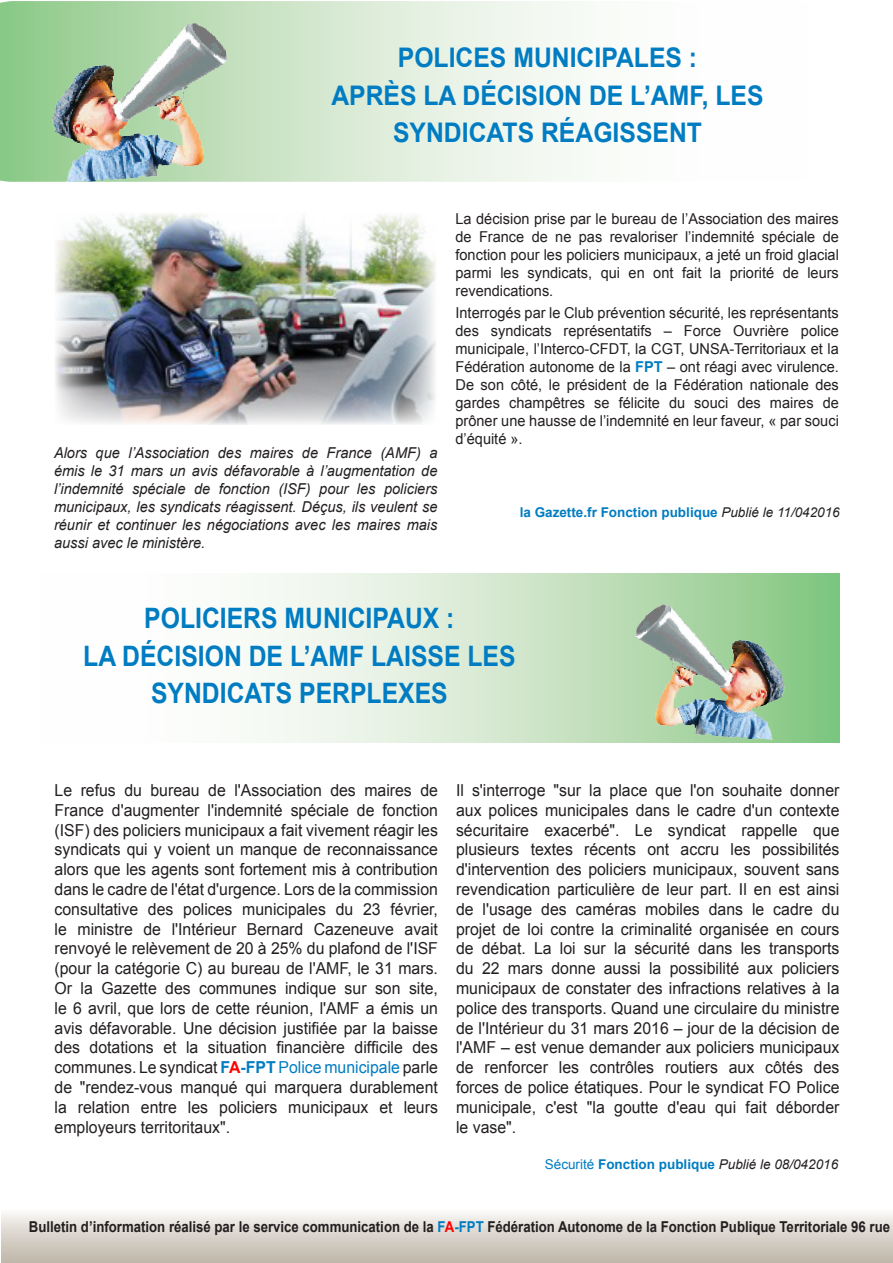
<style>
.page{position:relative;width:893px;height:1263px;background:#fff}
.page>*{position:absolute;margin:0;border:0;box-sizing:border-box;transform-origin:0 0}
.t1{font:700 28.2px/37.5px "Arial";color:#007cc2;text-align:center;scale:.88 1}
.t2{font:700 27px/37.5px "Arial";color:#007cc2;text-align:center;scale:.92 1}
.t3{font:16.5px/19.8px "Arial";color:#231f20;text-align:justify;scale:.96 1}
.t4{font:15px/18px "Arial";color:#231f20;text-align:justify}
.t5{font:italic 15px/18px "Arial";color:#231f20;text-align:justify}
.t6{font:700 15px "Arial";color:#231f20;scale:.88 1}
.t7{font:700 13.5px "Arial";color:#007cc2}
.t8{font:italic 13.5px "Arial";color:#231f20}
.s1{font-weight:700;color:#007cc2}
.s2{font-weight:400;font-style:italic;color:#231f20}
.s3{font-weight:700;color:#f00}
.s4{color:#007cc2}
.s5{font-style:normal;color:#007cc2}
.s6{font-weight:700;font-style:normal;color:#007cc2}
.s7{color:#f00}
</style>
<div class="page">
<div style="left:1px;top:1208px;width:892px;height:55px;background:linear-gradient(to bottom,#faf9f8,#bdb3a5)"></div>
<svg style="left:0;top:1px;width:571px;height:181px"></svg>
<img style="left:13px;top:1px;width:274px;height:181px">
<svg style="left:263px;top:574px;width:576px;height:168px"></svg>
<img style="left:585px;top:573px;width:233px;height:166px">
<img style="left:55px;top:213px;width:381px;height:212px">
<p class="t2" style="left:331px;top:40px;width:471px">POLICES MUNICIPALES :<br>APRÈS LA DÉCISION DE L’AMF, LES<br>SYNDICATS RÉAGISSENT</p>
<p class="t5" style="left:54px;top:443px;width:385px">Alors que l’Association des maires de France (AMF) a émis le 31 mars un avis défavorable à l’augmentation de l’indemnité spéciale de fonction (ISF) pour les policiers municipaux, les syndicats réagissent. Déçus, ils veulent se réunir et continuer les négociations avec les maires mais aussi avec le ministère.</p>
<p class="t4" style="left:455px;top:209px;width:385px">La décision prise par le bureau de l’Association des maires de France de ne pas revaloriser l’indemnité spéciale de fonction pour les policiers municipaux, a jeté un froid glacial parmi les syndicats, qui en ont fait la priorité de leurs revendications.</p>
<p class="t4" style="left:455px;top:304px;width:385px">Interrogés par le Club prévention sécurité, les représentants des syndicats représentatifs – Force Ouvrière police municipale, l’Interco-CFDT, la CGT, UNSA-Territoriaux et la Fédération autonome de la <span class="s1">FPT</span> – ont réagi avec virulence.<br>De son côté, le président de la Fédération nationale des gardes champêtres se félicite du souci des maires de prôner une hausse de l’indemnité en leur faveur, « par souci d’équité ».</p>
<p class="t7" style="left:520px;top:504px;width:322px">la Gazette.fr Fonction publique <span class="s2">Publié le 11/042016</span></p>
<p class="t1" style="left:83px;top:600px;width:493px">POLICIERS MUNICIPAUX :<br>LA DÉCISION DE L’AMF LAISSE LES<br>SYNDICATS PERPLEXES</p>
<p class="t3" style="left:55px;top:780px;width:401px">Le refus du bureau de l'Association des maires de France d'augmenter l'indemnité spéciale de fonction (ISF) des policiers municipaux a fait vivement réagir les syndicats qui y voient un manque de reconnaissance alors que les agents sont fortement mis à contribution dans le cadre de l'état d'urgence. Lors de la commission consultative des polices municipales du 23 février, le ministre de l'Intérieur Bernard Cazeneuve avait renvoyé le relèvement de 20 à 25% du plafond de l'ISF (pour la catégorie C) au bureau de l'AMF, le 31 mars.<br>Or la Gazette des communes indique sur son site, le 6 avril, que lors de cette réunion, l'AMF a émis un avis défavorable. Une décision justifiée par la baisse des dotations et la situation financière difficile des communes. Le syndicat <span class="s1">F</span><span class="s3">A</span><span class="s1">-FPT</span> <span class="s4">Police municipale</span> parle de "rendez-vous manqué qui marquera durablement la relation entre les policiers municipaux et leurs employeurs territoritaux".</p>
<p class="t3" style="left:456px;top:780px;width:401px">Il s'interroge "sur la place que l'on souhaite donner aux polices municipales dans le cadre d'un contexte sécuritaire exacerbé". Le syndicat rappelle que plusieurs textes récents ont accru les possibilités d'intervention des policiers municipaux, souvent sans revendication particulière de leur part. Il en est ainsi de l'usage des caméras mobiles dans le cadre du projet de loi contre la criminalité organisée en cours de débat. La loi sur la sécurité dans les transports du 22 mars donne aussi la possibilité aux policiers municipaux de constater des infractions relatives à la police des transports. Quand une circulaire du ministre de l'Intérieur du 31 mars 2016 – jour de la décision de l'AMF – est venue demander aux policiers municipaux de renforcer les contrôles routiers aux côtés des forces de police étatiques. Pour le syndicat FO Police municipale, c'est "la goutte d'eau qui fait déborder le vase".</p>
<p class="t8" style="left:545px;top:1155px;width:295px"><span class="s5">Sécurité</span> <span class="s6">Fonction publique</span> Publié le 08/042016</p>
<p class="t6" style="left:29px;top:1216px;width:980px">Bulletin d’information réalisé par le service communication de la <span class="s4">F</span><span class="s7">A</span><span class="s4">-FPT</span> Fédération Autonome de la Fonction Publique Territoriale 96 rue</p>
</div>
